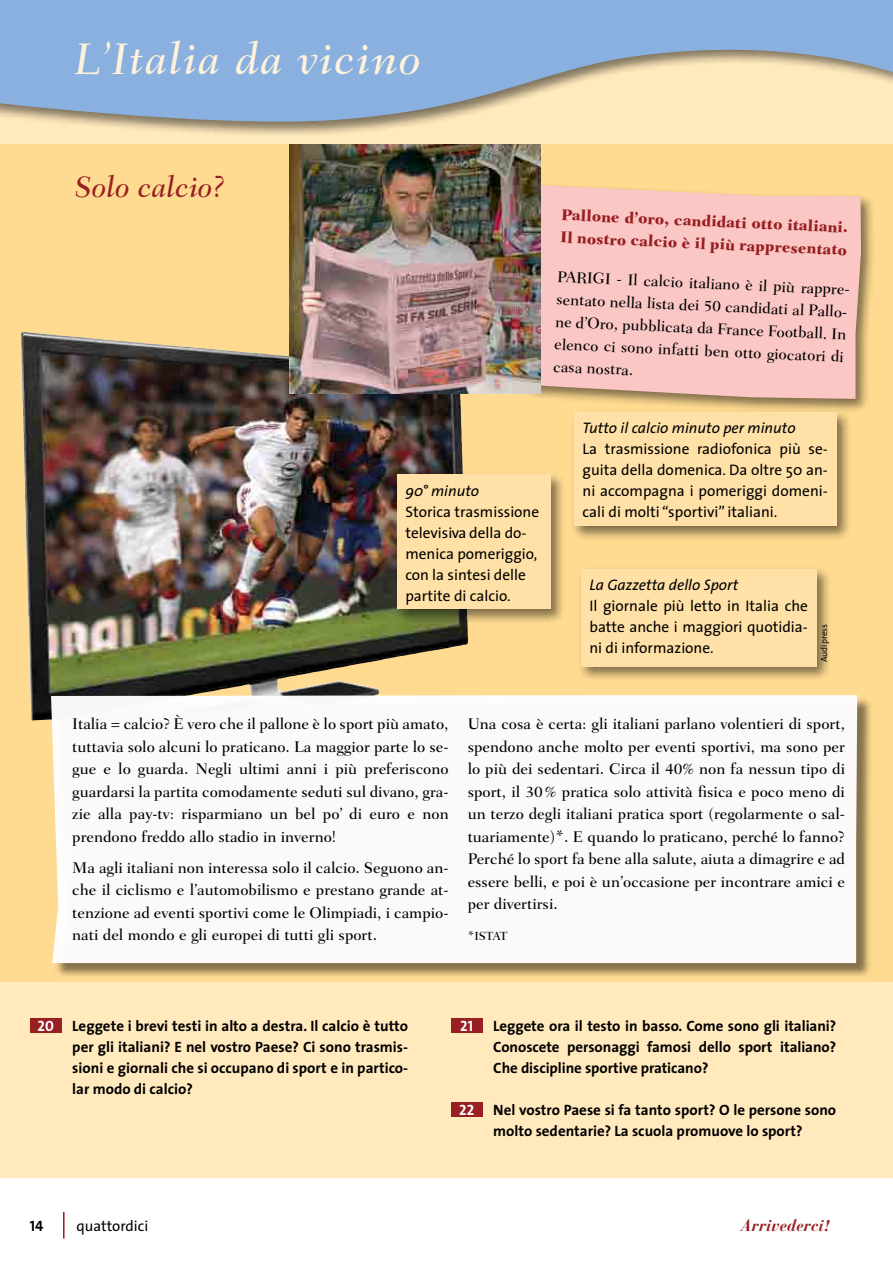
<style>
.page{position:relative;width:893px;height:1263px;background:#fff}
.page>*{position:absolute;margin:0;border:0;box-sizing:border-box;transform-origin:0 0}
.t1{font:italic 500 45px "Fairfield LT Std";letter-spacing:.035em;color:#fff2db}
.t2{font:italic 500 30px "Fairfield LT Std";color:#981f22}
.t3{font:italic 700 16.5px "Bauer Bodoni Std";color:#981f22}
.t4{font:500 15.75px/22.5px "Fairfield LT Std";color:#000;text-align:justify}
.t5{font:800 15.75px/22.6px "Fairfield LT Std";color:#981f22}
.t6{font:15.3px/21px "The Sans CV";color:#000;text-align:justify}
.t7{font:italic 15.3px "The Sans CV";color:#000}
.t8{font:15px/21px "The Sans CV Bold";color:#000;text-align:justify}
.t9{font:15px "The Sans CV";color:#000}
.t10{font:15px "The Sans CV Bold Caps";color:#fff}
.t11{font:15px "The Sans CV Bold Caps";color:#000}
.t12{font:500 12px "Fairfield LT Std";letter-spacing:-.025em;color:#000}
.t13{font:9px "The Sans CV";color:#000}
.s1{font-family:"Bodoni"}
</style>
<div class="page">
<div style="left:0;top:43px;width:893px;height:1135px;background:#ffe9bd"></div>
<div style="left:0;top:0;width:893px;height:137px;background:#000;opacity:.5"></div>
<svg style="left:0;top:0;width:893px;height:128px;fill:#89b0de"></svg>
<hr style="left:63px;top:1212px;width:2px;height:26px;background:#981f22">
<div style="left:0;top:145px;width:893px;height:837px;background:#ffdb91"></div>
<div style="left:30px;top:1018px;width:32px;height:15px;background:#981f22"></div>
<div style="left:451px;top:1018px;width:32px;height:15px;background:#981f22"></div>
<div style="left:451px;top:1102px;width:32px;height:15px;background:#981f22"></div>
<div style="left:524px;top:182px;width:352px;height:232px;background:#000;opacity:.5"></div>
<svg style="left:526px;top:185px;width:335px;height:214px;background:#f7c5bf"></svg>
<div style="left:571px;top:409px;width:280px;height:132px;background:#000;opacity:.5"></div>
<div style="left:574px;top:412px;width:262px;height:114px;background:#ffe1a7"></div>
<img style="left:21px;top:334px;width:447px;height:386px">
<div style="left:394px;top:472px;width:172px;height:152px;background:#000;opacity:.5"></div>
<div style="left:397px;top:475px;width:153px;height:134px;background:#ffe1a7"></div>
<img style="left:289px;top:145px;width:252px;height:249px">
<div style="left:53px;top:696px;width:820px;height:283px;background:#000;opacity:.49"></div>
<div style="left:51px;top:695px;width:806px;height:268px;background:#fbfaf9"></div>
<div style="left:578px;top:566px;width:254px;height:116px;background:#000;opacity:.5"></div>
<div style="left:581px;top:569px;width:235px;height:98px;background:#ffe1a7"></div>
<h1 class="t1" style="left:74px;top:32px;width:348px">L’Italia da vicino</h1>
<h2 class="t2" style="left:74px;top:169px;width:152px">Solo calcio?</h2>
<p class="t5" style="left:562px;top:202px;width:289px;rotate:3deg">Pallone d’oro, candidati otto italiani.<br>Il nostro calcio è il più rappresentato</p>
<p class="t4" style="left:558px;top:264px;width:297px;text-align:left;rotate:3deg">PARIGI - Il calcio italiano è il più rappre&shy;sentato nella lista dei 50 candidati al Pallo&shy;ne d’Oro, pubblicata da France Football. In elenco ci sono infatti ben otto giocatori di casa nostra.</p>
<p class="t7" style="left:405px;top:478px;width:75px">90° minuto</p>
<p class="t6" style="left:405px;top:500px;width:135px;text-align:left">Storica trasmissione televisiva della do&shy;menica pomeriggio, con la sintesi delle partite di calcio.</p>
<p class="t7" style="left:583px;top:415px;width:215px">Tutto il calcio minuto per minuto</p>
<p class="t6" style="left:583px;top:437px;width:247px">La trasmissione radiofonica più se&shy;guita della domenica. Da oltre 50 an&shy;ni accompagna i pomeriggi domeni&shy;cali di molti “sportivi” italiani.</p>
<p class="t7" style="left:589px;top:572px;width:150px">La Gazzetta dello Sport</p>
<p class="t6" style="left:589px;top:595px;width:220px">Il giornale più letto in Italia che batte anche i maggiori quotidia&shy;ni di informazione.</p>
<p class="t13" style="left:817px;top:662px;width:40px;rotate:-90deg">Audipress</p>
<p class="t4" style="left:72px;top:713px;width:378px">Italia = calcio? È vero che il pallone è lo sport più amato, tuttavia solo alcuni lo praticano. La maggior parte lo se&shy;gue e lo guarda. Negli ultimi anni i più preferiscono guardarsi la partita comodamente seduti sul divano, gra&shy;zie alla pay-tv: risparmiano un bel po’ di euro e non prendono freddo allo stadio in inverno!</p>
<p class="t4" style="left:72px;top:856px;width:378px">Ma agli italiani non interessa solo il calcio. Seguono an&shy;che il ciclismo e l’automobilismo e prestano grande at&shy;tenzione ad eventi sportivi come le Olimpiadi, i campio&shy;nati del mondo e gli europei di tutti gli sport.</p>
<p class="t4" style="left:468px;top:713px;width:379px">Una cosa è certa: gli italiani parlano volentieri di sport, spendono anche molto per eventi sportivi, ma sono per lo più dei sedentari. Circa il 40% non fa nessun tipo di sport, il 30% pratica solo attività fisica e poco meno di un terzo degli italiani pratica sport (regolarmente o sal&shy;tuariamente)*. E quando lo praticano, perché lo fanno?<br>Perché lo sport fa bene alla salute, aiuta a dimagrire e ad essere belli, e poi è un’occasione per incontrare amici e per divertirsi.</p>
<p class="t12" style="left:468px;top:929px;width:41px">*ISTAT</p>
<p class="t8" style="left:72px;top:1015px;width:337px">Leggete i brevi testi in alto a destra. Il calcio è tutto per gli italiani? E nel vostro Paese? Ci sono trasmis&shy;sioni e giornali che si occupano di sport e in partico&shy;lar modo di calcio?</p>
<p class="t10" style="left:38px;top:1013px;width:18px">20</p>
<p class="t8" style="left:493px;top:1015px;width:344px">Leggete ora il testo in basso. Come sono gli italiani?<br>Conoscete personaggi famosi dello sport italiano?<br>Che discipline sportive praticano?</p>
<p class="t8" style="left:493px;top:1099px;width:344px">Nel vostro Paese si fa tanto sport? O le persone sono molto sedentarie? La scuola promuove lo sport?</p>
<p class="t10" style="left:460px;top:1013px;width:14px">21</p>
<p class="t10" style="left:459px;top:1097px;width:16px">22</p>
<p class="t11" style="left:30px;top:1213px;width:15px">14</p>
<p class="t9" style="left:77px;top:1213px;width:73px">quattordici</p>
<p class="t3" style="left:741px;top:1215px;width:90px">Arrivederci<span class="s1">!</span></p>
</div>
